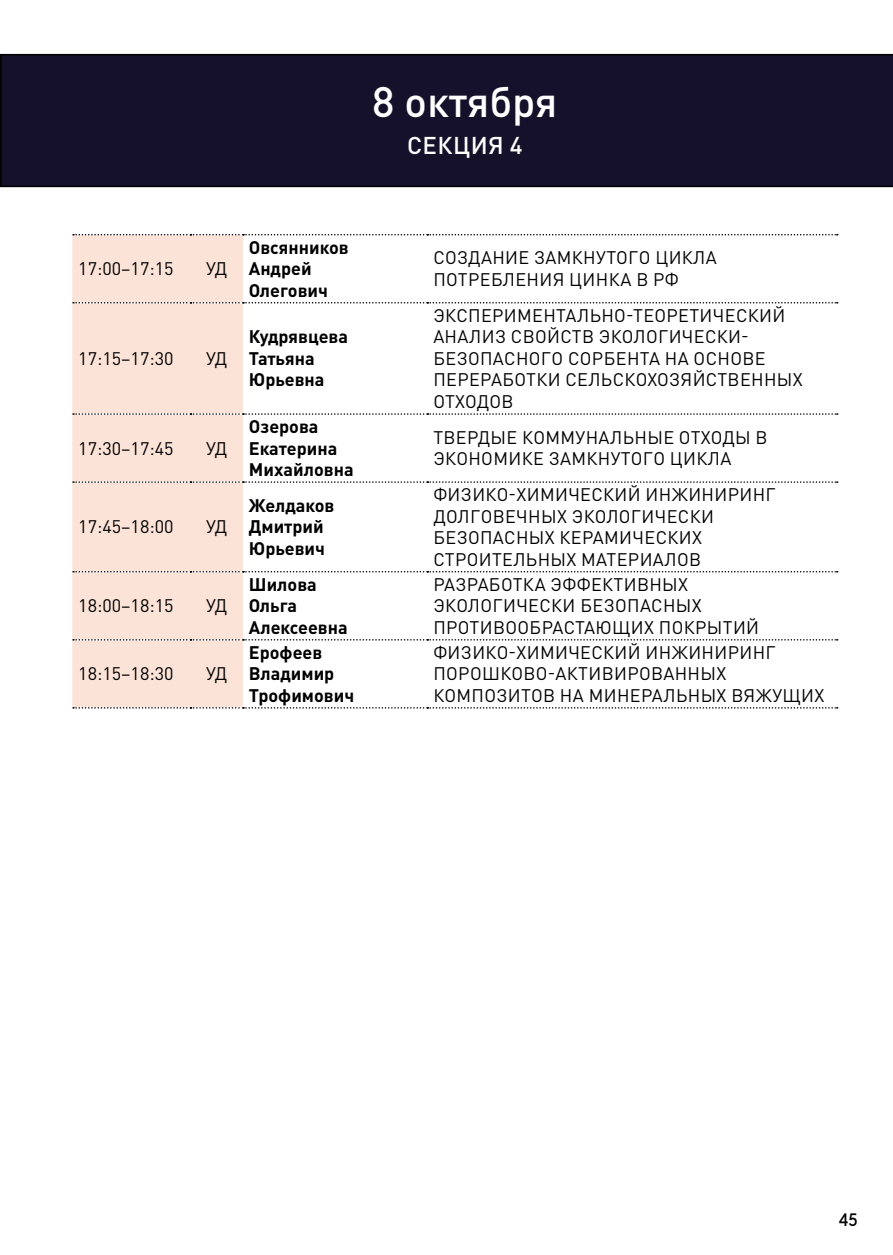
<style>
.page{position:relative;width:893px;height:1255px;background:#fff}
.page>*{position:absolute;margin:0;border:0;box-sizing:border-box;transform-origin:0 0}
.t1{font:500 42px "DIN Pro";color:#fff}
.t2{font:500 24px "DIN Pro";letter-spacing:.02em;color:#fff}
.t3{font:18px/21.6px "DIN Pro";letter-spacing:.02em;color:#000}
.t4{font:700 18px/21.6px "DIN Pro";color:#000}
.t5{font:500 18px "MADE Evolve Sans";color:#000}
</style>
<div class="page">
<div style="left:0;top:54px;width:893px;height:133px;background:#16112a"></div>
<div style="left:72px;top:235px;width:171px;height:473px;background:#fce3d7"></div>
<svg style="left:73px;top:234px;width:765px;height:1px"></svg>
<svg style="left:73px;top:302px;width:765px;height:1px"></svg>
<svg style="left:73px;top:413px;width:765px;height:2px"></svg>
<svg style="left:73px;top:481px;width:765px;height:2px"></svg>
<svg style="left:73px;top:571px;width:765px;height:1px"></svg>
<svg style="left:73px;top:639px;width:765px;height:1px"></svg>
<svg style="left:73px;top:707px;width:765px;height:1px"></svg>
<h1 class="t1" style="left:372px;top:68px;width:187px">8 октября</h1>
<h2 class="t2" style="left:407px;top:126px;width:117px">СЕКЦИЯ 4</h2>
<p class="t3" style="left:78px;top:256px;width:97px">17:00–17:15</p>
<p class="t3" style="left:206px;top:256px;width:23px">УД</p>
<p class="t3" style="left:78px;top:346px;width:97px">17:15–17:30</p>
<p class="t3" style="left:206px;top:346px;width:23px">УД</p>
<p class="t3" style="left:78px;top:435px;width:97px">17:30–17:45</p>
<p class="t3" style="left:206px;top:435px;width:23px">УД</p>
<p class="t3" style="left:78px;top:514px;width:97px">17:45–18:00</p>
<p class="t3" style="left:206px;top:514px;width:23px">УД</p>
<p class="t3" style="left:78px;top:593px;width:97px">18:00–18:15</p>
<p class="t3" style="left:206px;top:593px;width:23px">УД</p>
<p class="t3" style="left:78px;top:661px;width:97px">18:15–18:30</p>
<p class="t3" style="left:206px;top:661px;width:23px">УД</p>
<p class="t4" style="left:249px;top:234px;width:101px">Овсянников<br>Андрей<br>Олегович</p>
<p class="t3" style="left:433px;top:245px;width:285px">СОЗДАНИЕ ЗАМКНУТОГО ЦИКЛА<br>ПОТРЕБЛЕНИЯ ЦИНКА В РФ</p>
<p class="t4" style="left:249px;top:324px;width:101px">Кудрявцева<br>Татьяна<br>Юрьевна</p>
<p class="t3" style="left:433px;top:302px;width:371px">ЭКСПЕРИМЕНТАЛЬНО-ТЕОРЕТИЧЕСКИЙ<br>АНАЛИЗ СВОЙСТВ ЭКОЛОГИЧЕСКИ-<br>БЕЗОПАСНОГО СОРБЕНТА НА ОСНОВЕ<br>ПЕРЕРАБОТКИ СЕЛЬСКОХОЗЯЙСТВЕННЫХ<br>ОТХОДОВ</p>
<p class="t4" style="left:249px;top:413px;width:106px">Озерова<br>Екатерина<br>Михайловна</p>
<p class="t3" style="left:433px;top:424px;width:336px">ТВЕРДЫЕ КОММУНАЛЬНЫЕ ОТХОДЫ В<br>ЭКОНОМИКЕ ЗАМКНУТОГО ЦИКЛА</p>
<p class="t4" style="left:249px;top:492px;width:87px">Желдаков<br>Дмитрий<br>Юрьевич</p>
<p class="t3" style="left:433px;top:482px;width:344px">ФИЗИКО-ХИМИЧЕСКИЙ ИНЖИНИРИНГ<br>ДОЛГОВЕЧНЫХ ЭКОЛОГИЧЕСКИ<br>БЕЗОПАСНЫХ КЕРАМИЧЕСКИХ<br>СТРОИТЕЛЬНЫХ МАТЕРИАЛОВ</p>
<p class="t4" style="left:249px;top:571px;width:100px">Шилова<br>Ольга<br>Алексеевна</p>
<p class="t3" style="left:433px;top:571px;width:327px">РАЗРАБОТКА ЭФФЕКТИВНЫХ<br>ЭКОЛОГИЧЕСКИ БЕЗОПАСНЫХ<br>ПРОТИВООБРАСТАЮЩИХ ПОКРЫТИЙ</p>
<p class="t4" style="left:249px;top:639px;width:107px">Ерофеев<br>Владимир<br>Трофимович</p>
<p class="t3" style="left:433px;top:639px;width:393px">ФИЗИКО-ХИМИЧЕСКИЙ ИНЖИНИРИНГ<br>ПОРОШКОВО-АКТИВИРОВАННЫХ<br>КОМПОЗИТОВ НА МИНЕРАЛЬНЫХ ВЯЖУЩИХ</p>
<p class="t5" style="left:839px;top:1208px;width:20px">45</p>
</div>
